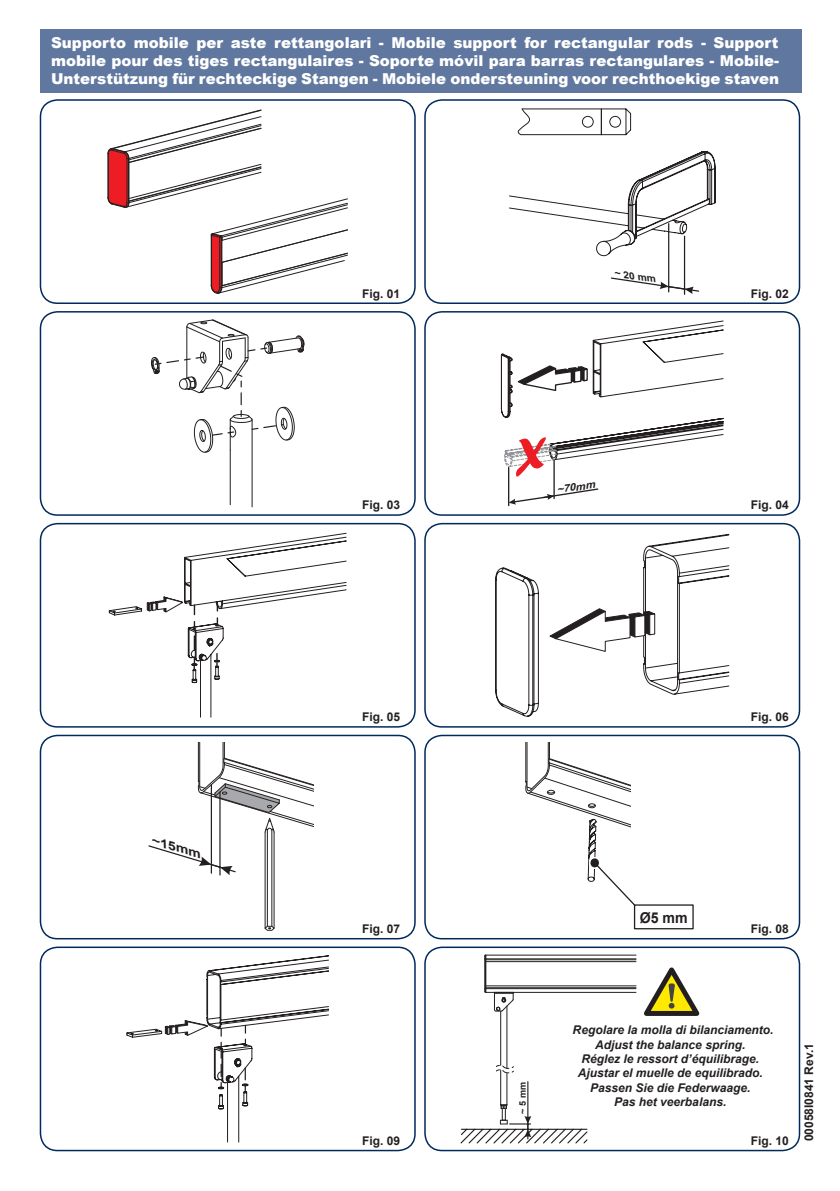
<style>
.page{position:relative;width:840px;height:1191px;background:#fff}
.page>*{position:absolute;margin:0;border:0;box-sizing:border-box;transform-origin:0 0}
.Intestazione_pagina{font:900 15px/18px "Arial";color:#fff;text-align:justify}
.t1{font:700 15px "Arial";color:#231f20;scale:.94 1}
.Attenzione_sim{font:italic 700 12px "Arial";color:#231f20}
.Figure{font:700 12px "Arial";color:#231f20}
.Corpo_testo{font:700 12px "Arial";color:#231f20}
.t2{font:italic 700 11.8px "Arial";color:#231f20;scale:1.24 1}
.t3{font:italic 700 10.2px "Arial";color:#231f20;scale:1.08 1}
.t4{font:italic 700 9.6px "Arial";color:#231f20;scale:1.08 1}
.t5{font:700 9px "Arial";color:#231f20}
</style>
<div class="page">
<div style="left:40px;top:29px;width:761px;height:63px;background:#60779f"></div>
<svg style="left:107px;top:109px;width:241px;height:185px"></svg>
<div style="left:40px;top:99px;width:375px;height:205px;border:2px solid #00295c;border-radius:17px"></div>
<svg style="left:509px;top:151px;width:206px;height:144px"></svg>
<svg style="left:517px;top:108px;width:114px;height:27px"></svg>
<div style="left:424px;top:99px;width:375px;height:205px;border:2px solid #00295c;border-radius:17px"></div>
<hr style="left:251px;top:419px;width:1px;height:88px;background:#231f20">
<hr style="left:230px;top:450px;width:1px;height:55px;background:#231f20">
<svg style="left:151px;top:319px;width:153px;height:134px"></svg>
<div style="left:40px;top:311px;width:375px;height:205px;border:2px solid #00295c;border-radius:17px"></div>
<svg style="left:500px;top:320px;width:223px;height:187px"></svg>
<div style="left:424px;top:311px;width:375px;height:205px;border:2px solid #00295c;border-radius:17px"></div>
<svg style="left:108px;top:532px;width:239px;height:186px"></svg>
<svg style="left:145px;top:594px;width:39px;height:19px"></svg>
<svg style="left:216px;top:647px;width:1px;height:18px"></svg>
<svg style="left:216px;top:601px;width:2px;height:24px"></svg>
<svg style="left:193px;top:605px;width:2px;height:63px"></svg>
<div style="left:40px;top:523px;width:375px;height:204px;border:2px solid #00295c;border-radius:17px"></div>
<svg style="left:495px;top:533px;width:234px;height:184px"></svg>
<svg style="left:548px;top:608px;width:107px;height:44px"></svg>
<div style="left:424px;top:523px;width:375px;height:204px;border:2px solid #00295c;border-radius:17px"></div>
<svg style="left:148px;top:742px;width:166px;height:189px"></svg>
<div style="left:40px;top:734px;width:375px;height:205px;border:2px solid #00295c;border-radius:17px"></div>
<img style="left:634px;top:926px;width:60px;height:4px">
<img style="left:693px;top:907px;width:1px;height:19px">
<div style="left:634px;top:905px;width:58px;height:23px;background:#fff"></div>
<div style="left:633px;top:904px;width:60px;height:25px;border:1px solid #231f20"></div>
<svg style="left:525px;top:743px;width:112px;height:165px"></svg>
<div style="left:424px;top:734px;width:375px;height:205px;border:2px solid #00295c;border-radius:17px"></div>
<svg style="left:126px;top:955px;width:203px;height:187px"></svg>
<div style="left:40px;top:946px;width:375px;height:205px;border:2px solid #00295c;border-radius:17px"></div>
<hr style="left:500px;top:1011px;width:1px;height:54px;background:#231f20">
<hr style="left:506px;top:1006px;width:1px;height:62px;background:#231f20">
<svg style="left:494px;top:993px;width:19px;height:18px"></svg>
<hr style="left:500px;top:1069px;width:1px;height:35px;background:#231f20">
<hr style="left:506px;top:1073px;width:1px;height:31px;background:#231f20">
<svg style="left:496px;top:1064px;width:18px;height:10px"></svg>
<svg style="left:460px;top:1104px;width:128px;height:40px"></svg>
<hr style="left:527px;top:1081px;width:1px;height:58px;background:#231f20">
<hr style="left:485px;top:992px;width:150px;height:1px;background:#231f20">
<hr style="left:485px;top:988px;width:150px;height:1px;background:#231f20">
<hr style="left:485px;top:987px;width:150px;height:1px;background:#231f20">
<hr style="left:485px;top:985px;width:150px;height:1px;background:#231f20">
<hr style="left:485px;top:961px;width:150px;height:1px;background:#231f20">
<hr style="left:485px;top:959px;width:150px;height:1px;background:#231f20">
<hr style="left:485px;top:958px;width:150px;height:1px;background:#231f20">
<hr style="left:485px;top:954px;width:150px;height:1px;background:#231f20">
<hr style="left:485px;top:958px;width:1px;height:30px;background:#231f20">
<hr style="left:484px;top:958px;width:1px;height:30px;background:#231f20">
<div style="left:424px;top:946px;width:375px;height:205px;border:2px solid #00295c;border-radius:17px"></div>
<svg style="left:644px;top:967px;width:56px;height:49px"></svg>
<p class="Intestazione_pagina" style="left:51px;top:33px;width:729px">Supporto mobile per aste rettangolari - Mobile support for rectangular rods - Support mobile pour des tiges rectangulaires - Soporte móvil para barras rectangulares - Mobile-Unterstützung für rechteckige Stangen - Mobiele ondersteuning voor rechthoekige staven</p>
<p class="t4" style="left:616px;top:267px;width:40px;rotate:8deg">~ 20 mm</p>
<p class="Figure" style="left:362px;top:285px;width:40px">Fig. 01</p>
<p class="Figure" style="left:750px;top:285px;width:40px">Fig. 02</p>
<p class="t3" style="left:555px;top:483px;width:37px;rotate:-8deg">~70mm</p>
<p class="Figure" style="left:362px;top:497px;width:40px">Fig. 03</p>
<p class="Figure" style="left:750px;top:497px;width:40px">Fig. 04</p>
<p class="t2" style="left:155px;top:833px;width:42px;rotate:16deg">~15mm</p>
<p class="Figure" style="left:362px;top:709px;width:40px">Fig. 05</p>
<p class="Figure" style="left:750px;top:709px;width:40px">Fig. 06</p>
<p class="t1" style="left:639px;top:907px;width:52px">Ø5 mm</p>
<p class="Figure" style="left:362px;top:921px;width:40px">Fig. 07</p>
<p class="Figure" style="left:750px;top:921px;width:40px">Fig. 08</p>
<p class="Figure" style="left:362px;top:1132px;width:40px">Fig. 09</p>
<p class="t5" style="left:516px;top:1113px;width:33px;rotate:-90deg">~ 5 mm</p>
<p class="Attenzione_sim" style="left:572px;top:1022px;width:202px">Regolare la molla di bilanciamento.</p>
<p class="Attenzione_sim" style="left:595px;top:1036px;width:152px">Adjust the balance spring.</p>
<p class="Attenzione_sim" style="left:581px;top:1051px;width:179px">Réglez le ressort d’équilibrage.</p>
<p class="Attenzione_sim" style="left:577px;top:1065px;width:186px">Ajustar el muelle de equilibrado.</p>
<p class="Attenzione_sim" style="left:590px;top:1079px;width:162px">Passen Sie die Federwaage.</p>
<p class="Attenzione_sim" style="left:614px;top:1094px;width:114px">Pas het veerbalans.</p>
<p class="Figure" style="left:750px;top:1132px;width:40px">Fig. 10</p>
<p class="Corpo_testo" style="left:800px;top:1141px;width:99px;rotate:-90deg">00058I0841 Rev.1</p>
</div>
